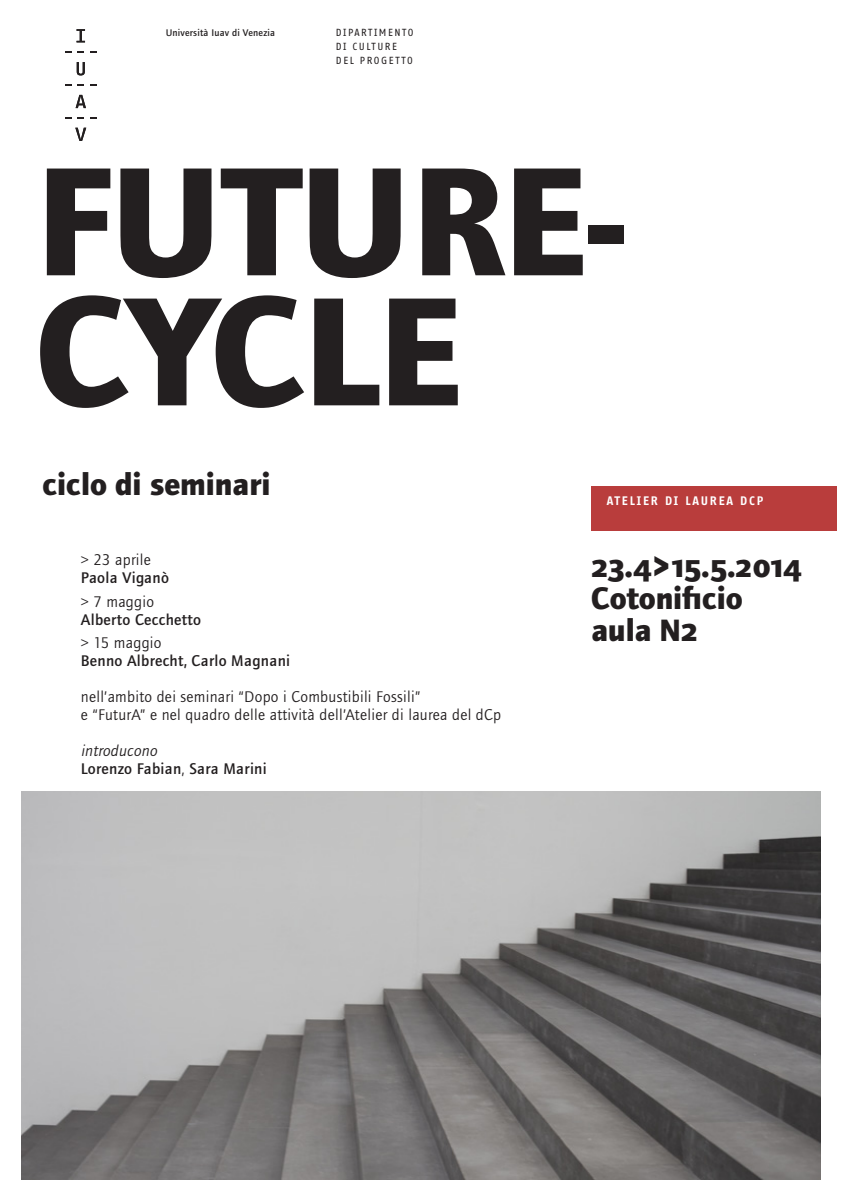
<style>
.page{position:relative;width:842px;height:1191px;background:#fff}
.page>*{position:absolute;margin:0;border:0;box-sizing:border-box;transform-origin:0 0}
.TITOLO{font:700 160px "Foundry Journal";letter-spacing:-.01em;color:#231f20}
.SOTTOTITOLO___INFO{font:700 32px "Foundry Journal";color:#231f20}
.SOTTOTITOLO___INFO-2{font:700 32px "Foundry Journal SC";color:#231f20}
.TESTO_piccolo{font:16px "Foundry Journal";letter-spacing:.02em;color:#231f20}
.TESTO_piccolo-2{font:500 16px "Foundry Journal";letter-spacing:.02em;color:#231f20}
.TESTO_piccolo-3{font:italic 16px "Foundry Journal";letter-spacing:.02em;color:#231f20}
.TESTO_piccolo-4{font:700 12px "Fago Office Sans";letter-spacing:.15em;color:#fff}
.INTESTAZIONE_maiusco{font:10px "Fago Office Sans";letter-spacing:.15em;color:#231f20}
.INTESTAZIONE_iuav{font:500 10px "Foundry Journal";letter-spacing:.02em;color:#231f20}
.s1{font-weight:400}
.s2{font-family:"Foundry Journal SC"}
</style>
<div class="page">
<svg style="left:77px;top:29px;width:8px;height:13px"></svg>
<svg style="left:65px;top:51px;width:7px;height:2px"></svg>
<svg style="left:78px;top:51px;width:6px;height:2px"></svg>
<svg style="left:90px;top:51px;width:6px;height:2px"></svg>
<svg style="left:77px;top:62px;width:8px;height:13px"></svg>
<svg style="left:65px;top:84px;width:7px;height:2px"></svg>
<svg style="left:78px;top:84px;width:6px;height:2px"></svg>
<svg style="left:90px;top:84px;width:6px;height:2px"></svg>
<svg style="left:76px;top:95px;width:10px;height:13px"></svg>
<svg style="left:65px;top:117px;width:7px;height:2px"></svg>
<svg style="left:78px;top:117px;width:6px;height:2px"></svg>
<svg style="left:90px;top:117px;width:6px;height:2px"></svg>
<svg style="left:75px;top:128px;width:11px;height:13px"></svg>
<div style="left:591px;top:486px;width:245px;height:45px;background:#b93d3c"></div>
<img style="left:21px;top:791px;width:799px;height:388px">
<p class="INTESTAZIONE_iuav" style="left:166px;top:27px;width:111px">Università Iuav di Venezia</p>
<p class="INTESTAZIONE_maiusco" style="left:336px;top:27px;width:79px">DIPARTIMENTO</p>
<p class="INTESTAZIONE_maiusco" style="left:336px;top:41px;width:63px">DI CULTURE</p>
<p class="INTESTAZIONE_maiusco" style="left:336px;top:55px;width:79px">DEL PROGETTO</p>
<p class="TITOLO" style="left:36px;top:128px;width:594px">FUTURE-</p>
<p class="TITOLO" style="left:36px;top:258px;width:426px">CYCLE</p>
<p class="SOTTOTITOLO___INFO" style="left:43px;top:465px;width:229px">ciclo di seminari</p>
<p class="TESTO_piccolo" style="left:81px;top:551px;width:72px">&gt; 23 aprile</p>
<p class="TESTO_piccolo-2" style="left:81px;top:568px;width:90px">Paola Viganò</p>
<p class="TESTO_piccolo" style="left:81px;top:592px;width:75px">&gt; 7 maggio</p>
<p class="TESTO_piccolo-2" style="left:81px;top:610px;width:122px">Alberto Cecchetto</p>
<p class="TESTO_piccolo" style="left:81px;top:634px;width:82px">&gt; 15 maggio</p>
<p class="TESTO_piccolo-2" style="left:81px;top:652px;width:211px">Benno Albrecht, Carlo Magnani</p>
<p class="TESTO_piccolo" style="left:81px;top:688px;width:341px">nell’ambito dei seminari “Dopo i Combustibili Fossili”</p>
<p class="TESTO_piccolo" style="left:81px;top:706px;width:422px">e “FuturA” e nel quadro delle attività dell’Atelier di laurea del dCp</p>
<p class="TESTO_piccolo-3" style="left:81px;top:742px;width:77px">introducono</p>
<p class="TESTO_piccolo-2" style="left:81px;top:760px;width:187px">Lorenzo Fabian<span class="s1">,</span> Sara Marini</p>
<p class="TESTO_piccolo-4" style="left:607px;top:494px;width:158px">ATELIER DI LAUREA DCP</p>
<p class="SOTTOTITOLO___INFO-2" style="left:591px;top:547px;width:212px">23.4&gt;15.5.2014</p>
<p class="SOTTOTITOLO___INFO" style="left:591px;top:579px;width:153px">Cotonificio</p>
<p class="SOTTOTITOLO___INFO" style="left:591px;top:611px;width:108px">aula N<span class="s2">2</span></p>
</div>
